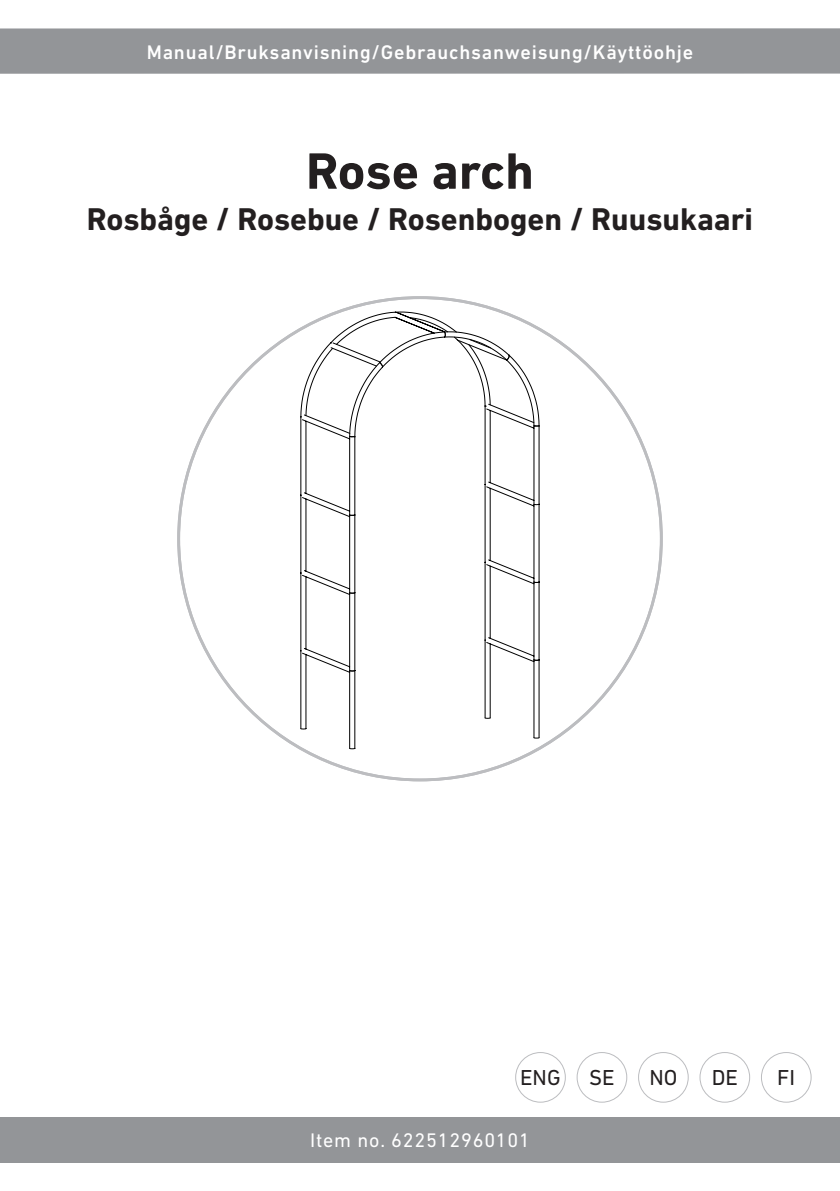
<style>
.page{position:relative;width:840px;height:1191px;background:#fff}
.page>*{position:absolute;margin:0;border:0;box-sizing:border-box;transform-origin:0 0}
.Omslag_Produkttyp_En{font:700 52px "DIN Next LT Pro";color:#231f20}
.Omslag_Produkttyp_Sv{font:700 32px "DIN Next LT Pro";color:#231f20}
.t1{font:22px "DIN Next LT Pro";color:#231f20}
.t2{font:500 20px "DIN Next LT Pro";letter-spacing:.04em;color:#fff}
.t3{font:20px "DIN Next LT Pro";letter-spacing:.04em;color:#fff}
</style>
<div class="page">
<div style="left:0;top:28px;width:839px;height:46px;background:#939598"></div>
<div style="left:637px;top:1052px;width:51px;height:50px;border:1px solid #bcbdc0;border-radius:50%"></div>
<div style="left:576px;top:1052px;width:51px;height:50px;border:1px solid #bcbdc0;border-radius:50%"></div>
<div style="left:515px;top:1052px;width:50px;height:50px;border:1px solid #bcbdc0;border-radius:50%"></div>
<div style="left:699px;top:1052px;width:50px;height:50px;border:1px solid #bcbdc0;border-radius:50%"></div>
<div style="left:760px;top:1052px;width:51px;height:50px;border:1px solid #bcbdc0;border-radius:50%"></div>
<div style="left:0;top:1117px;width:839px;height:45px;background:#939598"></div>
<svg style="left:300px;top:437px;width:239px;height:311px"></svg>
<svg style="left:533px;top:581px;width:6px;height:2px"></svg>
<svg style="left:300px;top:312px;width:239px;height:125px"></svg>
<p class="t2" style="left:147px;top:40px;width:547px">Manual/Bruksanvisning/Gebrauchsanweisung/Käyttöohje</p>
<p class="Omslag_Produkttyp_En" style="left:306px;top:141px;width:229px">Rose arch</p>
<p class="Omslag_Produkttyp_Sv" style="left:87px;top:201px;width:667px">Rosbåge / Rosebue / Rosenbogen / Ruusukaari</p>
<p class="t1" style="left:520px;top:1065px;width:42px">ENG</p>
<p class="t1" style="left:589px;top:1065px;width:27px">SE</p>
<p class="t1" style="left:649px;top:1065px;width:30px">NO</p>
<p class="t1" style="left:711px;top:1065px;width:28px">DE</p>
<p class="t1" style="left:776px;top:1065px;width:19px">FI</p>
<p class="t3" style="left:310px;top:1129px;width:221px">Item no. 622512960101</p>
</div>
